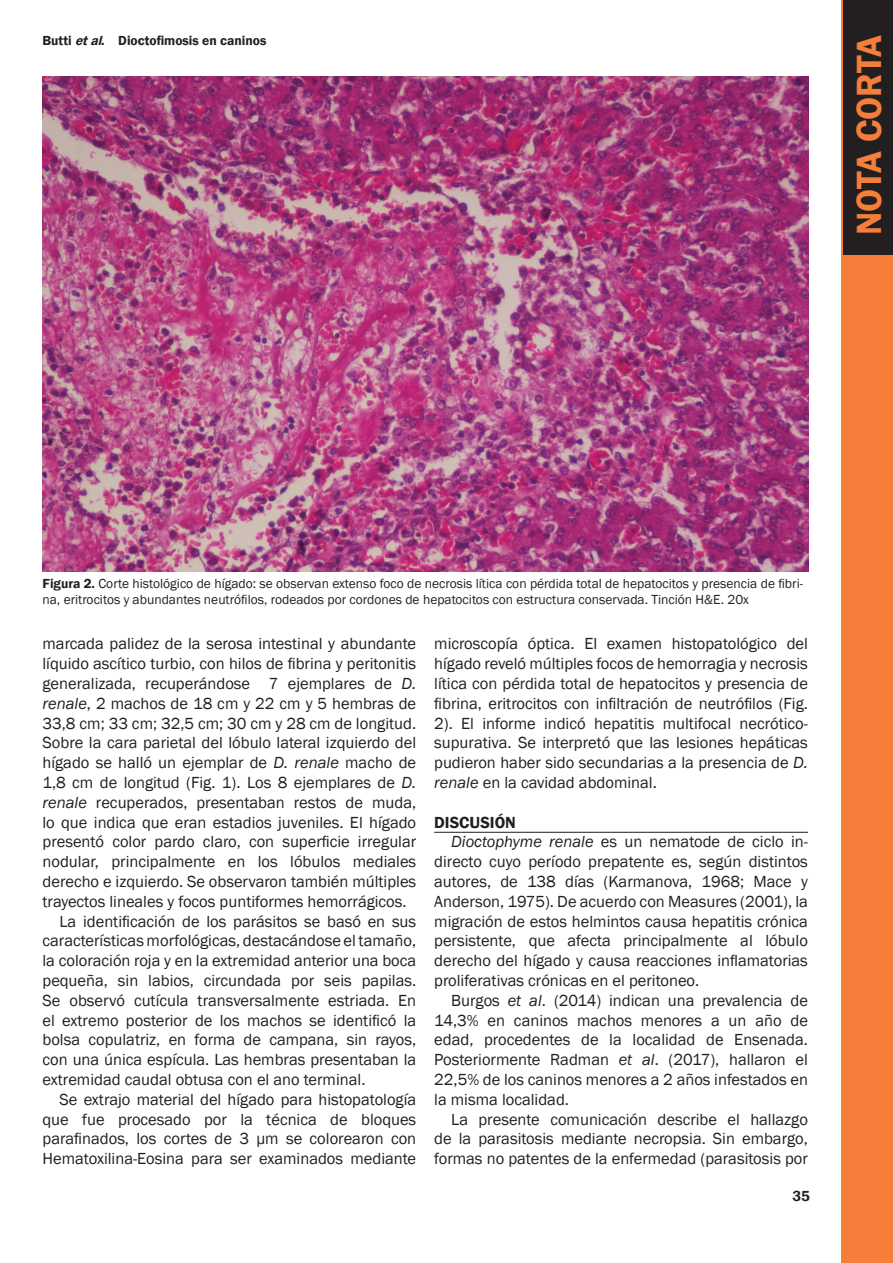
<style>
.page{position:relative;width:893px;height:1263px;background:#fff}
.page>*{position:absolute;margin:0;border:0;box-sizing:border-box;transform-origin:0 0}
.t1{font:600 36px "Franklin Gothic";color:#f47e3a}
.t2{font:16.5px/19.8px "Franklin Gothic";color:#1e1f1e;text-align:justify}
.t3{font:16.5px/19.8px "Franklin Gothic";color:#231f20;text-align:justify}
.t4{font:600 16.5px "Franklin Gothic";color:#231f20}
.t5{font:600 15px "Franklin Gothic";color:#231f20}
.t6{font:13.5px/16.5px "Franklin Gothic";color:#231f20}
.t7{font:600 13.5px "Franklin Gothic";color:#231f20}
.s1{font-style:italic}
.s2{font-weight:600}
.s3{color:#231f20}
.s4{color:#1e1f1e}
</style>
<div class="page">
<div style="left:842px;top:0;width:51px;height:1263px;background:#f47e3a"></div>
<hr style="left:434px;top:832px;width:374px;height:1px;background:#231f20">
<img style="left:42px;top:77px;width:766px;height:495px">
<div style="left:843px;top:0;width:50px;height:254px;background:#231f20"></div>
<p class="t7" style="left:43px;top:32px;width:226px">Butti <span class="s1">etal</span>. Dioctofimosis en caninos</p>
<h1 class="t1" style="left:847px;top:235px;width:202px;rotate:-90deg">NOTA CORTA</h1>
<p class="t6" style="left:43px;top:575px;width:762px"><span class="s2">Figura 2.</span> Corte histológico de hígado: se observan extenso foco de necrosis lítica con pérdida total de hepatocitos y presencia de fibri&shy;na, eritrocitos y abundantes neutrófilos, rodeados por cordones de hepatocitos con estructura conservada. Tinción H&amp;E. 20x</p>
<p class="t2" style="left:43px;top:634px;width:375px">marcada palidez de la serosa intestinal y abundante</p>
<p class="t2" style="left:43px;top:654px;width:375px">líquido ascítico turbio, con hilos de fibrina y peritonitis</p>
<p class="t2" style="left:43px;top:674px;width:375px">generalizada, recuperándose 7 ejemplares de <span class="s1">D.</span></p>
<p class="t2" style="left:43px;top:694px;width:375px"><span class="s1">renale</span>, 2 machos de 18 cm y 22 cm y 5 hembras de</p>
<p class="t2" style="left:43px;top:714px;width:375px">33,8 cm; 33 cm; 32,5 cm; 30 cm y 28 cm de longitud.</p>
<p class="t2" style="left:43px;top:733px;width:375px">Sobre la cara parietal del lóbulo lateral izquierdo del</p>
<p class="t2" style="left:43px;top:753px;width:375px">hígado se halló un ejemplar de <span class="s1">D. renale</span> macho de</p>
<p class="t2" style="left:43px;top:773px;width:375px">1,8 cm de longitud (Fig. 1). Los 8 ejemplares de <span class="s1">D.</span></p>
<p class="t2" style="left:43px;top:793px;width:375px"><span class="s1">renale</span> recuperados, presentaban restos de muda,</p>
<p class="t2" style="left:43px;top:813px;width:375px">lo que indica que eran estadios juveniles. El hígado</p>
<p class="t2" style="left:43px;top:832px;width:375px">presentó color pardo claro, con superficie irregular</p>
<p class="t2" style="left:43px;top:852px;width:375px">nodular, principalmente en los lóbulos mediales</p>
<p class="t2" style="left:43px;top:872px;width:375px">derecho e izquierdo. Se observaron también múltiples</p>
<p class="t2" style="left:43px;top:892px;width:366px">trayectos lineales y focos puntiformes hemorrágicos.</p>
<p class="t2" style="left:60px;top:912px;width:358px">La identificación de los parásitos se basó en sus</p>
<p class="t2" style="left:43px;top:931px;width:375px">características morfológicas, destacándose el tamaño,</p>
<p class="t2" style="left:43px;top:951px;width:375px">la coloración roja y en la extremidad anterior una boca</p>
<p class="t2" style="left:43px;top:971px;width:375px">pequeña, sin labios, circundada por seis papilas.</p>
<p class="t2" style="left:43px;top:991px;width:375px">Se observó cutícula transversalmente estriada. En</p>
<p class="t2" style="left:43px;top:1011px;width:375px">el extremo posterior de los machos se identificó la</p>
<p class="t2" style="left:43px;top:1030px;width:375px">bolsa copulatriz, en forma de campana, sin rayos,</p>
<p class="t2" style="left:43px;top:1050px;width:375px">con una única espícula. Las hembras presentaban la</p>
<p class="t2" style="left:43px;top:1070px;width:324px">extremidad caudal obtusa con el ano terminal.</p>
<p class="t2" style="left:60px;top:1090px;width:358px">Se extrajo material del hígado para histopatología</p>
<p class="t2" style="left:43px;top:1110px;width:375px">que fue procesado por la técnica de bloques</p>
<p class="t2" style="left:43px;top:1129px;width:375px">parafinados, los cortes de 3 µm se colorearon con</p>
<p class="t2" style="left:43px;top:1149px;width:375px">Hematoxilina-Eosina para ser examinados mediante</p>
<p class="t2" style="left:434px;top:634px;width:375px">microscopía óptica. El examen histopatológico del hígado reveló múltiples focos de hemorragia y necrosis lítica <span class="s3">con pérdida total de hepatocitos y presencia de fibrina, eritrocitos</span> con infiltración de neutrófilos (Fig.<br>2). El informe indicó hepatitis multifocal necrótico&shy;supurativa. Se interpretó que las lesiones hepáticas pudieron haber sido secundarias a la presencia de <span class="s1">D. renale</span> en la cavidad abdominal.</p>
<p class="t4" style="left:434px;top:812px;width:83px">DISCUSIÓN</p>
<p class="t2" style="left:451px;top:832px;width:358px"><span class="s1">Dioctophyme renale</span> es un nematode de ciclo in-</p>
<p class="t2" style="left:434px;top:852px;width:375px">directo cuyo período prepatente es, según distintos</p>
<p class="t3" style="left:434px;top:872px;width:375px"><span class="s4">autores, de 138 días (</span>Karmanova, 1968; Mace y</p>
<p class="t2" style="left:434px;top:892px;width:375px"><span class="s3">Anderson, 1975)</span>. De acuerdo con Measures (2001), la</p>
<p class="t2" style="left:434px;top:912px;width:375px">migración de estos helmintos causa hepatitis crónica</p>
<p class="t2" style="left:434px;top:931px;width:375px">persistente, que afecta principalmente al lóbulo</p>
<p class="t2" style="left:434px;top:951px;width:375px">derecho del hígado y causa reacciones inflamatorias</p>
<p class="t2" style="left:434px;top:971px;width:267px">proliferativas crónicas en el peritoneo.</p>
<p class="t2" style="left:451px;top:991px;width:358px">Burgos <span class="s1">et al</span>. (2014) indican una prevalencia de</p>
<p class="t2" style="left:434px;top:1011px;width:375px">14,3% en caninos machos menores a un año de</p>
<p class="t2" style="left:434px;top:1030px;width:375px">edad, procedentes de la localidad de Ensenada.</p>
<p class="t2" style="left:434px;top:1050px;width:375px">Posteriormente Radman <span class="s1">et al</span>. (2017), hallaron el</p>
<p class="t2" style="left:434px;top:1070px;width:375px">22,5% de los caninos menores a 2 años infestados en</p>
<p class="t2" style="left:434px;top:1090px;width:136px">la misma localidad.</p>
<p class="t3" style="left:434px;top:1110px;width:375px;text-indent:17px">La presente comunicación describe el hallazgo de la parasitosis mediante necropsia. Sin embargo, formas no patentes de la enfermedad (parasitosis por</p>
<p class="t5" style="left:792px;top:1187px;width:19px">35</p>
</div>
